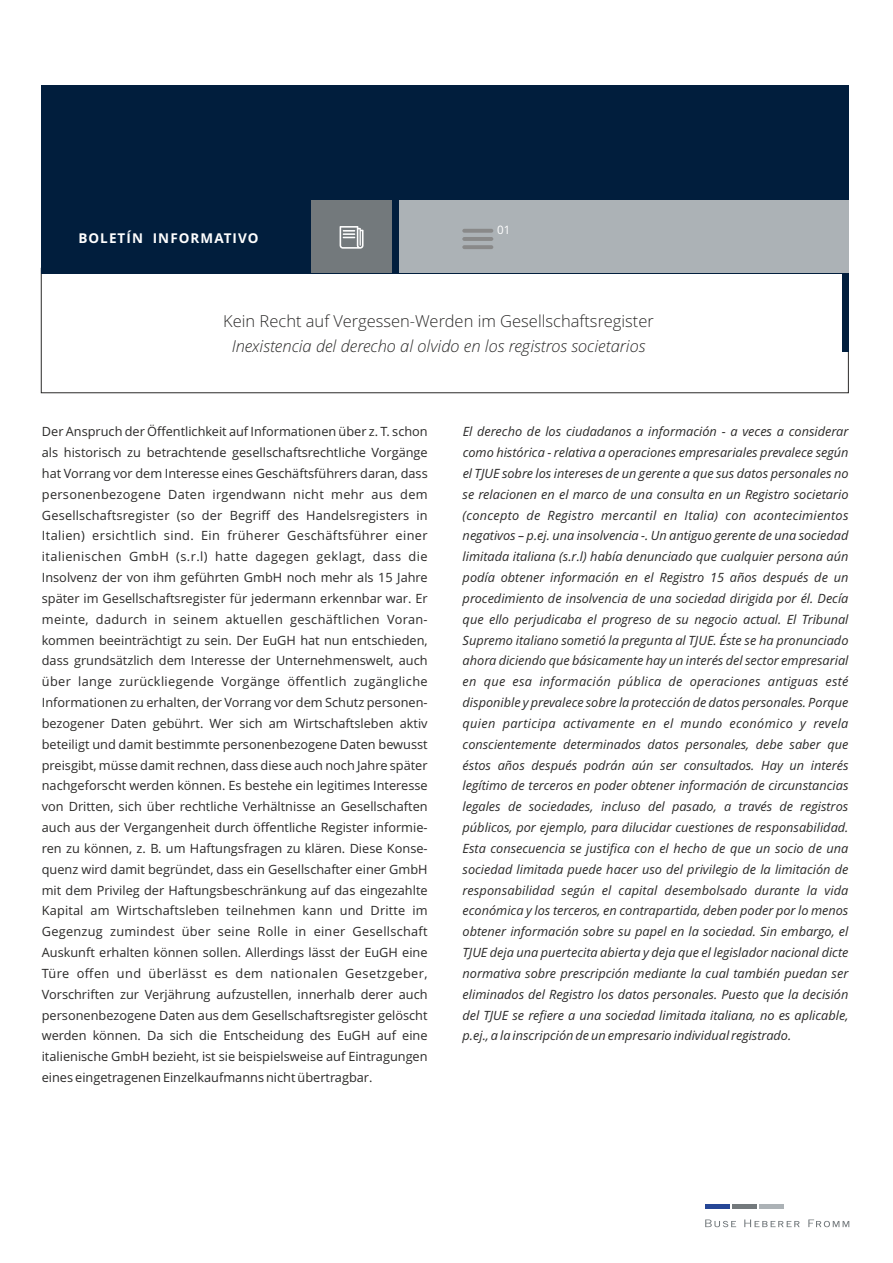
<style>
.page{position:relative;width:893px;height:1263px;background:#fff}
.page>*{position:absolute;margin:0;border:0;box-sizing:border-box;transform-origin:0 0}
.t1{font:italic 300 16.5px "Open Sans";color:#2b2a29}
.t2{font:300 16.5px "Open Sans";color:#2b2a29}
.t3{font:700 13.5px "Open Sans";letter-spacing:.08em;color:#fefefe}
.t4{font:12.75px/20.9px "Open Sans";color:#2b2a29;text-align:justify}
.t5{font:italic 12.75px/20.9px "Open Sans";color:#2b2a29;text-align:justify}
.t6{font:11.55px "Open Sans";color:#fefefe}
</style>
<div class="page">
<div style="left:759px;top:1204px;width:24px;height:5px;background:#acb2b6"></div>
<div style="left:732px;top:1204px;width:25px;height:5px;background:#73797c"></div>
<div style="left:705px;top:1204px;width:25px;height:5px;background:#264796"></div>
<svg style="left:705px;top:1219px;width:31px;height:8px"></svg>
<svg style="left:744px;top:1219px;width:56px;height:8px"></svg>
<svg style="left:808px;top:1219px;width:41px;height:8px"></svg>
<div style="left:41px;top:85px;width:808px;height:188px;background:#011e3d"></div>
<div style="left:311px;top:200px;width:80px;height:73px;background:#73797c"></div>
<div style="left:399px;top:200px;width:450px;height:73px;background:#acb2b6"></div>
<hr style="left:462px;top:237px;width:31px;height:4px;background:#898989;border-radius:2px">
<svg style="left:462px;top:229px;width:31px;height:4px"></svg>
<hr style="left:462px;top:245px;width:31px;height:4px;background:#898989;border-radius:2px">
<svg style="left:340px;top:226px;width:24px;height:23px"></svg>
<div style="left:842px;top:273px;width:6px;height:79px;background:#011e3d"></div>
<p class="t3" style="left:78px;top:233px;width:182px">BOLETÍN INFORMATIVO</p>
<p class="t6" style="left:497px;top:226px;width:15px">01</p>
<p class="t2" style="left:223px;top:315px;width:432px">Kein Recht auf Vergessen-Werden im Gesellschaftsregister</p>
<p class="t1" style="left:232px;top:340px;width:415px">Inexistencia del derecho al olvido en los registros societarios</p>
<p class="t4" style="left:42px;top:422px;width:387px">Der Anspruch der Öffentlichkeit auf Informationen über z. T. schon als historisch zu betrachtende gesellschaftsrechtliche Vorgänge hat Vorrang vor dem Interesse eines Geschäftsführers daran, dass personenbezogene Daten irgendwann nicht mehr aus dem Gesellschaftsregister (so der Begriff des Handelsregisters in Italien) ersichtlich sind. Ein früherer Geschäftsführer einer italienischen GmbH (s.r.l) hatte dagegen geklagt, dass die Insolvenz der von ihm geführten GmbH noch mehr als 15 Jahre später im Gesellschaftsregister für jedermann erkennbar war. Er meinte, dadurch in seinem aktuellen geschäftlichen Voran&shy;kommen beeinträchtigt zu sein. Der EuGH hat nun entschieden, dass grundsätzlich dem Interesse der Unternehmenswelt, auch über lange zurückliegende Vorgänge öffentlich zugängliche Informationen zu erhalten, der Vorrang vor dem Schutz personen&shy;bezogener Daten gebührt. Wer sich am Wirtschaftsleben aktiv beteiligt und damit bestimmte personenbezogene Daten bewusst preisgibt, müsse damit rechnen, dass diese auch noch Jahre später nachgeforscht werden können. Es bestehe ein legitimes Interesse von Dritten, sich über rechtliche Verhältnisse an Gesellschaften auch aus der Vergangenheit durch öffentliche Register informie&shy;ren zu können, z. B. um Haftungsfragen zu klären. Diese Konse&shy;quenz wird damit begründet, dass ein Gesellschafter einer GmbH mit dem Privileg der Haftungsbeschränkung auf das eingezahlte Kapital am Wirtschaftsleben teilnehmen kann und Dritte im Gegenzug zumindest über seine Rolle in einer Gesellschaft Auskunft erhalten können sollen. Allerdings lässt der EuGH eine Türe offen und überlässt es dem nationalen Gesetzgeber, Vorschriften zur Verjährung aufzustellen, innerhalb derer auch personenbezogene Daten aus dem Gesellschaftsregister gelöscht werden können. Da sich die Entscheidung des EuGH auf eine italienische GmbH bezieht, ist sie beispielsweise auf Eintragungen eines eingetragenen Einzelkaufmanns nicht übertragbar.</p>
<p class="t5" style="left:463px;top:422px;width:387px">El derecho de los ciudadanos a información - a veces a considerar como histórica - relativa a operaciones empresariales prevalece según el TJUE sobre los intereses de un gerente a que sus datos personales no se relacionen en el marco de una consulta en un Registro societario (concepto de Registro mercantil en Italia) con acontecimientos negativos – p.ej. una insolvencia -. Un antiguo gerente de una sociedad limitada italiana (s.r.l) había denunciado que cualquier persona aún podía obtener información en el Registro 15 años después de un procedimiento de insolvencia de una sociedad dirigida por él. Decía que ello perjudicaba el progreso de su negocio actual. El Tribunal Supremo italiano sometió la pregunta al TJUE. Éste se ha pronunciado ahora diciendo que básicamente hay un interés del sector empresarial en que esa información pública de operaciones antiguas esté disponible y prevalece sobre la protección de datos personales. Porque quien participa activamente en el mundo económico y revela conscientemente determinados datos personales, debe saber que éstos años después podrán aún ser consultados. Hay un interés legítimo de terceros en poder obtener información de circunstancias legales de sociedades, incluso del pasado, a través de registros públicos, por ejemplo, para dilucidar cuestiones de responsabilidad.<br>Esta consecuencia se justifica con el hecho de que un socio de una sociedad limitada puede hacer uso del privilegio de la limitación de responsabilidad según el capital desembolsado durante la vida económica y los terceros, en contrapartida, deben poder por lo menos obtener información sobre su papel en la sociedad. Sin embargo, el TJUE deja una puertecita abierta y deja que el legislador nacional dicte normativa sobre prescripción mediante la cual también puedan ser eliminados del Registro los datos personales. Puesto que la decisión del TJUE se refiere a una sociedad limitada italiana, no es aplicable, p.ej., a la inscripción de un empresario individual registrado.</p>
</div>
